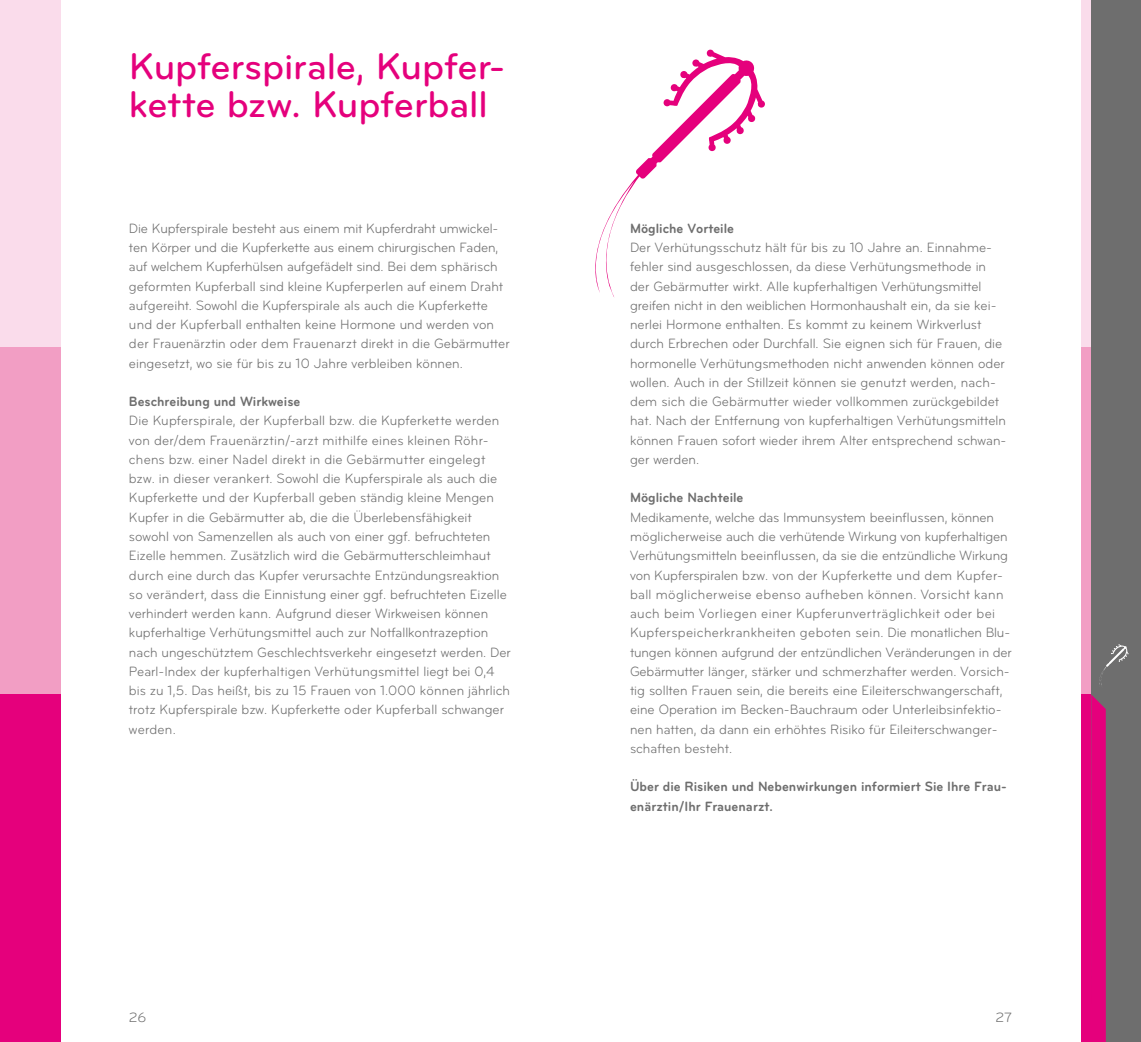
<style>
.page{position:relative;width:1141px;height:1042px;background:#fff}
.page>*{position:absolute;margin:0;border:0;box-sizing:border-box;transform-origin:0 0}
.Headline{font:500 38.5px/38.5px "Bryant Pro";letter-spacing:-.005em;color:#e5007c}
.Copy{font:14px/19.2px "Bryant Pro";color:#6e6e6e;scale:.95 1}
.Copy-2{font:700 14px/19.2px "Bryant Pro";color:#6e6e6e;scale:.95 1}
.Copy-3{font:14px "Bryant Pro";color:#6e6e6e}
</style>
<div class="page">
<div style="left:1081px;top:0;width:10px;height:347px;background:#fadceb"></div>
<div style="left:1081px;top:347px;width:10px;height:347px;background:#f29ec4"></div>
<div style="left:1081px;top:694px;width:10px;height:348px;background:#e5007c"></div>
<div style="left:0;top:0;width:60px;height:347px;background:#fadceb"></div>
<div style="left:0;top:347px;width:60px;height:347px;background:#f29ec4"></div>
<div style="left:0;top:694px;width:60px;height:348px;background:#e5007c"></div>
<div style="left:1091px;top:0;width:50px;height:1042px;background:#6e6e6e"></div>
<svg style="left:595px;top:49px;width:170px;height:248px"></svg>
<svg style="left:1091px;top:694px;width:15px;height:348px;background:#df057b"></svg>
<svg style="left:1099px;top:644px;width:30px;height:41px"></svg>
<p class="Headline" style="left:129px;top:46px;width:378px">Kupferspirale, Kupfer&shy;kette bzw. Kupferball</p>
<p class="Copy" style="left:129px;top:219px;width:402px">Die Kupferspirale besteht aus einem mit Kupferdraht umwickel&shy;ten Körper und die Kupferkette aus einem chirurgischen Faden, auf welchem Kupferhülsen aufgefädelt sind. Bei dem sphärisch geformten Kupferball sind kleine Kupferperlen auf einem Draht aufgereiht. Sowohl die Kupferspirale als auch die Kupferkette und der Kupferball enthalten keine Hormone und werden von der Frauenärztin oder dem Frauenarzt direkt in die Gebärmutter eingesetzt, wo sie für bis zu 10 Jahre verbleiben können.</p>
<p class="Copy-2" style="left:129px;top:392px;width:182px">Beschreibung und Wirkweise</p>
<p class="Copy" style="left:129px;top:411px;width:404px">Die Kupferspirale, der Kupferball bzw. die Kupferkette werden von der/dem Frauenärztin/-arzt mithilfe eines kleinen Röhr&shy;chens bzw. einer Nadel direkt in die Gebärmutter eingelegt bzw. in dieser verankert. Sowohl die Kupferspirale als auch die Kupferkette und der Kupferball geben ständig kleine Mengen Kupfer in die Gebärmutter ab, die die Überlebensfähigkeit sowohl von Samenzellen als auch von einer ggf. befruchteten Eizelle hemmen. Zusätzlich wird die Gebärmutterschleimhaut durch eine durch das Kupfer verursachte Entzündungsreaktion so verändert, dass die Einnistung einer ggf. befruchteten Eizelle verhindert werden kann. Aufgrund dieser Wirkweisen können kupferhaltige Verhütungsmittel auch zur Notfallkontrazeption nach ungeschütztem Geschlechtsverkehr eingesetzt werden. Der Pearl-Index der kupferhaltigen Verhütungsmittel liegt bei 0,4 bis zu 1,5. Das heißt, bis zu 15 Frauen von 1.000 können jährlich trotz Kupferspirale bzw. Kupferkette oder Kupferball schwanger werden.</p>
<p class="Copy-2" style="left:630px;top:219px;width:111px">Mögliche Vorteile</p>
<p class="Copy" style="left:630px;top:238px;width:398px">Der Verhütungsschutz hält für bis zu 10 Jahre an. Einnahme&shy;fehler sind ausgeschlossen, da diese Verhütungsmethode in der Gebärmutter wirkt. Alle kupferhaltigen Verhütungsmittel greifen nicht in den weiblichen Hormonhaushalt ein, da sie kei&shy;nerlei Hormone enthalten. Es kommt zu keinem Wirkverlust durch Erbrechen oder Durchfall. Sie eignen sich für Frauen, die hormonelle Verhütungsmethoden nicht anwenden können oder wollen. Auch in der Stillzeit können sie genutzt werden, nach&shy;dem sich die Gebärmutter wieder vollkommen zurückgebildet hat. Nach der Entfernung von kupferhaltigen Verhütungsmitteln können Frauen sofort wieder ihrem Alter entsprechend schwan&shy;ger werden.</p>
<p class="Copy-2" style="left:630px;top:488px;width:121px">Mögliche Nachteile</p>
<p class="Copy" style="left:630px;top:507px;width:404px">Medikamente, welche das Immunsystem beeinflussen, können möglicherweise auch die verhütende Wirkung von kupferhaltigen Verhütungsmitteln beeinflussen, da sie die entzündliche Wirkung von Kupferspiralen bzw. von der Kupferkette und dem Kupfer&shy;ball möglicherweise ebenso aufheben können. Vorsicht kann auch beim Vorliegen einer Kupferunverträglichkeit oder bei Kupferspeicherkrankheiten geboten sein. Die monatlichen Blu&shy;tungen können aufgrund der entzündlichen Veränderungen in der Gebärmutter länger, stärker und schmerzhafter werden. Vorsich&shy;tig sollten Frauen sein, die bereits eine Eileiterschwangerschaft, eine Operation im Becken-Bauchraum oder Unterleibsinfektio&shy;nen hatten, da dann ein erhöhtes Risiko für Eileiterschwanger&shy;schaften besteht.</p>
<p class="Copy-2" style="left:630px;top:777px;width:398px">Über die Risiken und Nebenwirkungen informiert Sie Ihre Frau&shy;enärztin/Ihr Frauenarzt.</p>
<p class="Copy-3" style="left:129px;top:1009px;width:19px">26</p>
<p class="Copy-3" style="left:996px;top:1009px;width:18px">27</p>
</div>
